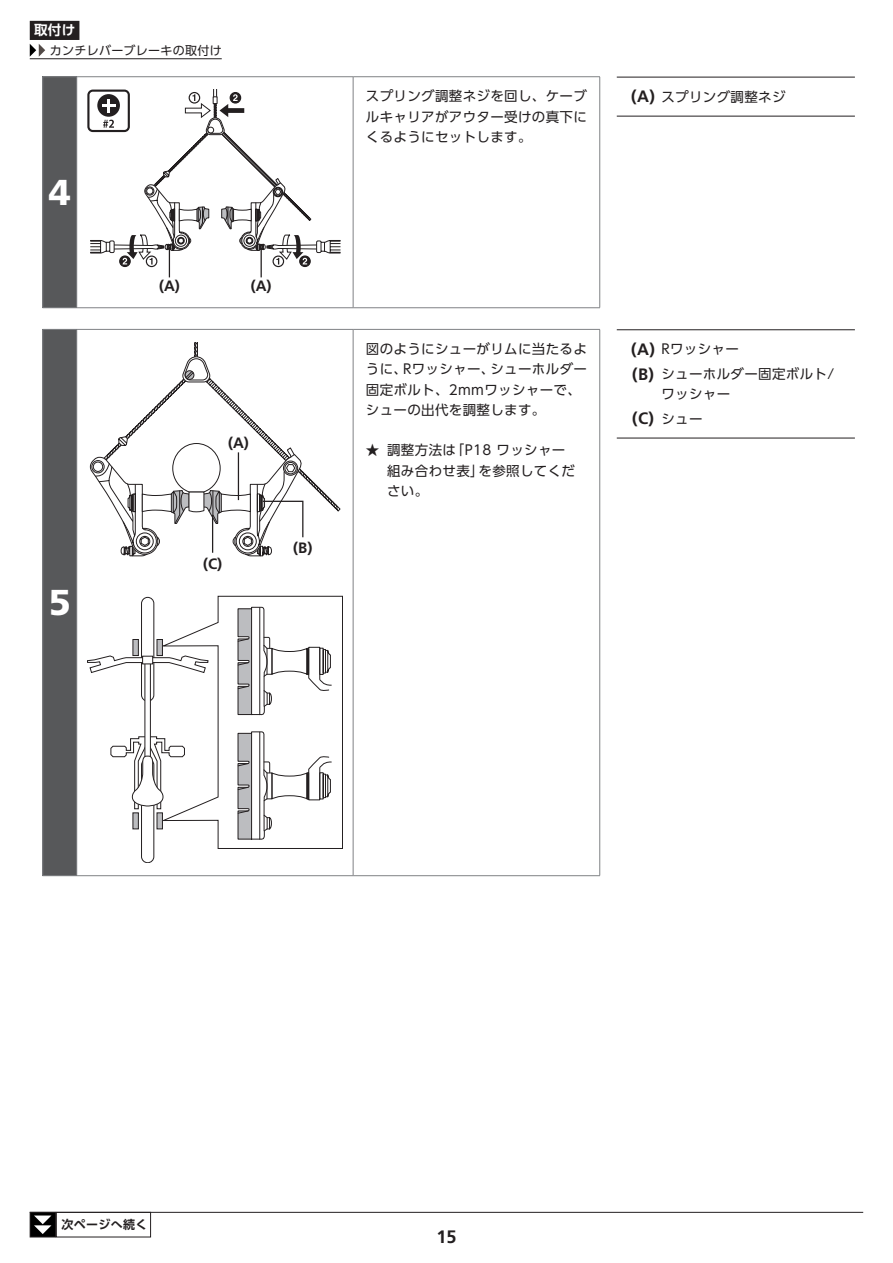
<style>
.page{position:relative;width:893px;height:1263px;background:#fff}
.page>*{position:absolute;margin:0;border:0;box-sizing:border-box;transform-origin:0 0}
.t1{font:900 36px "Frutiger LT Pro";color:#fff}
.t2{font:700 18px "Frutiger LT Pro";color:#231f20}
.t3{font:700 16.5px "Frutiger LT Pro";color:#231f20}
.t4{font:700 15px "Frutiger LT Pro";color:#231f20}
.t5{font:13.5px/20.2px "UD Shin Go Pro";letter-spacing:.025em;color:#231f20}
.t6{font:700 13.5px "UD Shin Go Pro De";color:#fff}
.t7{font:12px "UD Shin Go Pro";letter-spacing:.025em;color:#231f20}
.t8{font:700 12px "UD Shin Go Pro De";letter-spacing:.025em;color:#231f20}
.s1{font-family:"Frutiger LT Pro";font-weight:700;font-size:16.5px}
.s2{font-family:"UD Shin Go Pro";font-weight:400;font-size:13.5px}
</style>
<div class="page">
<div style="left:30px;top:21px;width:49px;height:19px;background:#231f20"></div>
<hr style="left:30px;top:58px;width:192px;height:1px;background:#231f20">
<svg style="left:30px;top:44px;width:15px;height:13px"></svg>
<hr style="left:30px;top:1212px;width:833px;height:1px;background:#231f20">
<div style="left:43px;top:77px;width:34px;height:231px;background:#57585a"></div>
<hr style="left:43px;top:76px;width:34px;height:1px;background:#808285">
<hr style="left:42px;top:77px;width:1px;height:231px;background:#808285">
<hr style="left:77px;top:76px;width:276px;height:1px;background:#808285">
<hr style="left:76px;top:77px;width:1px;height:231px;background:#808285">
<hr style="left:353px;top:76px;width:247px;height:1px;background:#808285">
<hr style="left:353px;top:77px;width:1px;height:231px;background:#808285">
<hr style="left:599px;top:77px;width:1px;height:231px;background:#808285">
<hr style="left:43px;top:307px;width:34px;height:1px;background:#808285">
<hr style="left:77px;top:307px;width:276px;height:1px;background:#808285">
<hr style="left:353px;top:307px;width:247px;height:1px;background:#808285">
<svg style="left:87px;top:89px;width:254px;height:188px"></svg>
<hr style="left:617px;top:116px;width:238px;height:1px;background:#231f20">
<hr style="left:617px;top:77px;width:238px;height:1px;background:#231f20">
<div style="left:43px;top:329px;width:34px;height:547px;background:#57585a"></div>
<hr style="left:43px;top:329px;width:34px;height:1px;background:#808285">
<hr style="left:42px;top:330px;width:1px;height:545px;background:#808285">
<hr style="left:77px;top:329px;width:276px;height:1px;background:#808285">
<hr style="left:76px;top:330px;width:1px;height:545px;background:#808285">
<hr style="left:353px;top:329px;width:247px;height:1px;background:#808285">
<hr style="left:353px;top:330px;width:1px;height:545px;background:#808285">
<hr style="left:599px;top:330px;width:1px;height:545px;background:#808285">
<hr style="left:43px;top:875px;width:34px;height:1px;background:#808285">
<hr style="left:77px;top:875px;width:276px;height:1px;background:#808285">
<hr style="left:353px;top:875px;width:247px;height:1px;background:#808285">
<div style="left:141px;top:597px;width:13px;height:104px;border:1px solid #231f20;border-radius:6px"></div>
<svg style="left:87px;top:655px;width:74px;height:18px"></svg>
<div style="left:141px;top:759px;width:13px;height:104px;border:1px solid #231f20;border-radius:6px"></div>
<svg style="left:145px;top:664px;width:6px;height:72px"></svg>
<svg style="left:110px;top:736px;width:51px;height:73px"></svg>
<div style="left:142px;top:656px;width:11px;height:8px;background:#fff;border:1px solid #231f20"></div>
<div style="left:132px;top:639px;width:7px;height:17px;background:#bcbdc0;border:1px solid #231f20"></div>
<svg style="left:157px;top:639px;width:4px;height:17px"></svg>
<div style="left:132px;top:812px;width:7px;height:17px;background:#bcbdc0;border:1px solid #231f20"></div>
<svg style="left:157px;top:812px;width:4px;height:17px"></svg>
<svg style="left:161px;top:596px;width:182px;height:253px"></svg>
<svg style="left:89px;top:342px;width:252px;height:215px"></svg>
<hr style="left:617px;top:438px;width:238px;height:1px;background:#231f20">
<hr style="left:617px;top:329px;width:238px;height:1px;background:#231f20">
<div style="left:30px;top:1212px;width:26px;height:25px;background:#000"></div>
<div style="left:30px;top:1212px;width:26px;height:25px;border:1px solid #231f20"></div>
<svg style="left:34px;top:1215px;width:17px;height:19px"></svg>
<div style="left:56px;top:1212px;width:95px;height:25px;border:1px solid #231f20"></div>
<p class="t6" style="left:34px;top:19px;width:43px">取付け</p>
<p class="t7" style="left:50px;top:40px;width:173px">カンチレバーブレーキの取付け</p>
<h1 class="t1" style="left:49px;top:170px;width:24px">4</h1>
<p class="t4" style="left:159px;top:277px;width:22px">(A)</p>
<p class="t4" style="left:251px;top:277px;width:22px">(A)</p>
<h1 class="t1" style="left:49px;top:581px;width:24px">5</h1>
<p class="t4" style="left:228px;top:433px;width:22px">(A)</p>
<p class="t4" style="left:203px;top:555px;width:21px">(C)</p>
<p class="t4" style="left:293px;top:539px;width:21px">(B)</p>
<p class="t5" style="left:366px;top:86px;width:223px;text-align:justify">スプリング調整ネジを回し、ケーブルキャリアがアウター受けの真下にくるようにセットします。</p>
<p class="t5" style="left:631px;top:86px;width:156px"><span class="s1">(A)</span> スプリング調整ネジ</p>
<p class="t5" style="left:366px;top:338px;width:223px">図のようにシューがリムに当たるように、Rワッシャー、シューホルダー固定ボルト、2mmワッシャーで、シューの出代を調整します。</p>
<p class="t5" style="left:387px;top:440px;width:189px;text-indent:-21px">★ 調整方法は「P18 ワッシャー組み合わせ表」を参照してください。</p>
<p class="t5" style="left:631px;top:337px;width:204px;line-height:24.5px"><span class="s1">(A)</span> Rワッシャー<br><span class="s1">(B)</span> シューホルダー固定ボルト/</p>
<p class="t5" style="left:661px;top:383px;width:70px">ワッシャー</p>
<p class="t3" style="left:632px;top:409px;width:72px">(C) <span class="s2">シュー</span></p>
<p class="t8" style="left:62px;top:1215px;width:87px">次ページへ続く</p>
<h2 class="t2" style="left:436px;top:1226px;width:22px">15</h2>
</div>
